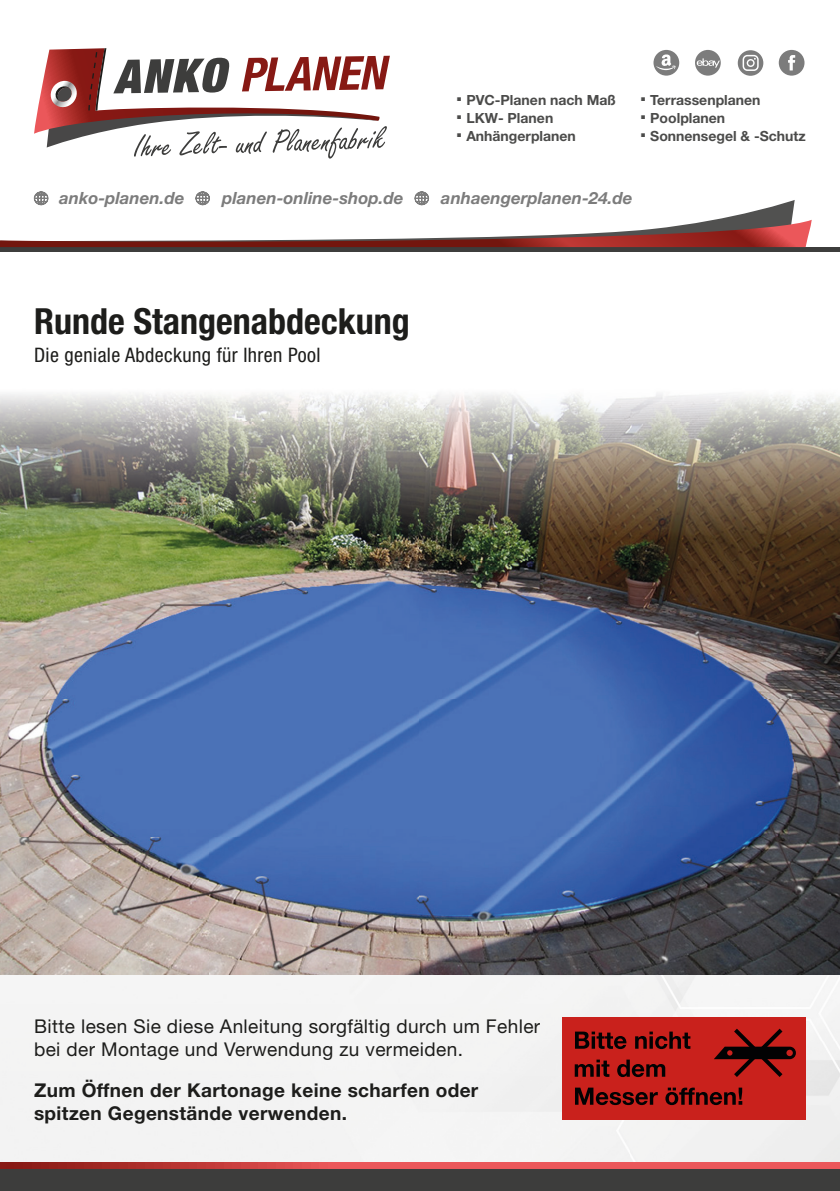
<style>
.page{position:relative;width:840px;height:1191px;background:#fff}
.page>*{position:absolute;margin:0;border:0;box-sizing:border-box;transform-origin:0 0}
.t1{font:700 condensed 36px "Helvetica Neue";color:#1d1d1b}
.t2{font:condensed 20px "Helvetica Neue";letter-spacing:.02em;color:#1d1d1b}
.t3{font:19px/22.8px "Helvetica Neue";letter-spacing:.02em;color:#1d1d1b}
.t4{font:700 19px/22.8px "Helvetica Neue";letter-spacing:.02em;color:#1d1d1b}
.t5{font:italic 700 16.8px "Helvetica Neue";color:#7c7c7c}
.t6{font:700 14px "Helvetica Neue";color:#4b4b4a}
</style>
<div class="page">
<img style="left:0;top:437px;width:839px;height:725px">
<div style="left:0;top:1162px;width:839px;height:29px;background:#3d3d3c"></div>
<div style="left:778px;top:50px;width:26px;height:26px;background:#7c7c7c;border-radius:50%"></div>
<svg style="left:788px;top:55px;width:6px;height:15px"></svg>
<svg style="left:737px;top:50px;width:25px;height:26px"></svg>
<div style="left:653px;top:50px;width:25px;height:26px;background:#7c7c7c;border-radius:50%"></div>
<svg style="left:656px;top:54px;width:19px;height:16px"></svg>
<div style="left:694px;top:50px;width:26px;height:26px;background:#7c7c7c;border-radius:50%"></div>
<svg style="left:696px;top:58px;width:23px;height:10px"></svg>
<svg style="left:34px;top:48px;width:355px;height:111px"></svg>
<svg style="left:0;top:1162px;width:839px;height:6px;background:#d5494a"></svg>
<hr style="left:0;top:247px;width:839px;height:4px;background:#3d3d3c">
<svg style="left:0;top:191px;width:811px;height:57px"></svg>
<div style="left:562px;top:1016px;width:243px;height:103px;background:#c9211c"></div>
<svg style="left:714px;top:1028px;width:81px;height:49px"></svg>
<svg style="left:575px;top:1031px;width:51px;height:18px"></svg>
<svg style="left:635px;top:1031px;width:55px;height:18px"></svg>
<svg style="left:574px;top:1059px;width:35px;height:17px"></svg>
<svg style="left:617px;top:1059px;width:48px;height:18px"></svg>
<svg style="left:575px;top:1087px;width:82px;height:18px"></svg>
<svg style="left:665px;top:1087px;width:76px;height:18px"></svg>
<img style="left:0;top:393px;width:839px;height:44px">
<img style="left:0;top:436px;width:1px;height:538px">
<p class="t6" style="left:456px;top:92px;width:161px"><sup>■</sup> PVC-Planen nach Maß</p>
<p class="t6" style="left:456px;top:110px;width:98px"><sup>■</sup> LKW- Planen</p>
<p class="t6" style="left:456px;top:128px;width:120px"><sup>■</sup> Anhängerplanen</p>
<p class="t6" style="left:640px;top:92px;width:121px"><sup>■</sup> Terrassenplanen</p>
<p class="t6" style="left:640px;top:110px;width:86px"><sup>■</sup> Poolplanen</p>
<p class="t6" style="left:640px;top:128px;width:166px"><sup>■</sup> Sonnensegel &amp; -Schutz</p>
<p class="t5" style="left:59px;top:187px;width:127px">anko-planen.de</p>
<p class="t5" style="left:222px;top:187px;width:183px">planen-online-shop.de</p>
<p class="t5" style="left:440px;top:187px;width:193px">anhaengerplanen-24.de</p>
<h1 class="t1" style="left:34px;top:299px;width:377px">Runde Stangenabdeckung</h1>
<h2 class="t2" style="left:34px;top:343px;width:288px">Die geniale Abdeckung für Ihren Pool</h2>
<h3 class="t3" style="left:34px;top:1014px;width:507px">Bitte lesen Sie diese Anleitung sorgfältig durch um Fehler bei der Montage und Verwendung zu vermeiden.</h3>
<h3 class="t4" style="left:34px;top:1078px;width:445px">Zum Öffnen der Kartonage keine scharfen oder spitzen Gegenstände verwenden.</h3>
</div>
